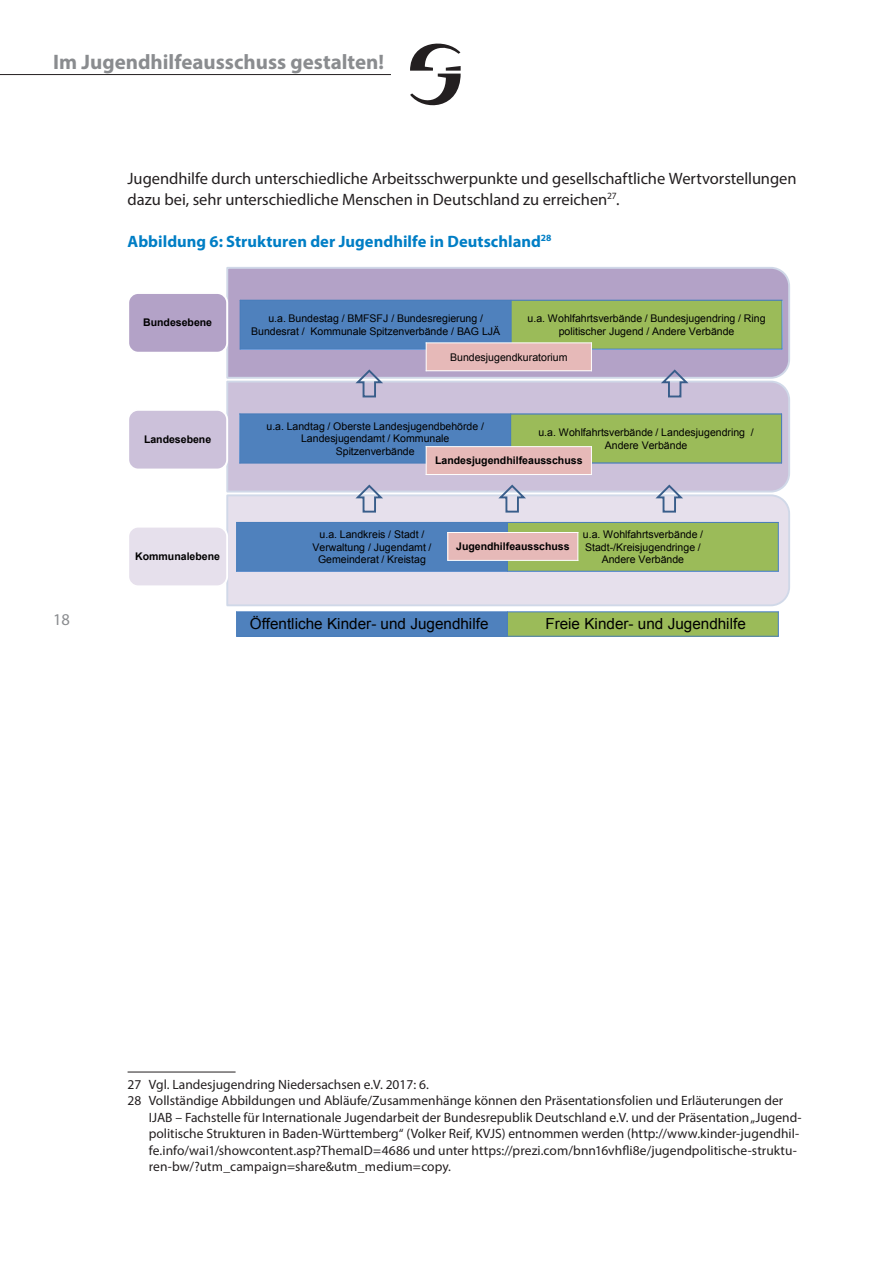
<style>
.page{position:relative;width:893px;height:1263px;background:#fff}
.page>*{position:absolute;margin:0;border:0;box-sizing:border-box;transform-origin:0 0}
.t1{font:700 21px "Myriad Pro";color:#8a8c8f}
.t2{font:16.5px/21px "Myriad Pro";letter-spacing:-.005em;color:#231f20}
.t3{font:700 16.5px "Myriad Pro";letter-spacing:.005em;color:#007ec5}
.t4{font:16.5px "Myriad Pro";color:#8a8c8f}
.t5{font:15.3px "Arial";color:#000}
.t6{font:13.5px "Myriad Pro";color:#231f20}
.t7{font:10.5px/12.6px "Arial";color:#000;text-align:center}
.t8{font:700 10.5px "Arial";color:#000}
</style>
<div class="page">
<svg style="left:410px;top:44px;width:51px;height:61px"></svg>
<hr style="left:0;top:74px;width:391px;height:1px;background:#231f20">
<hr style="left:128px;top:1072px;width:108px;height:1px;background:#231f20">
<div style="left:237px;top:612px;width:270px;height:24px;background:#4f81bd"></div>
<div style="left:507px;top:612px;width:271px;height:24px;background:#9bbb59"></div>
<svg style="left:507px;top:612px;width:1px;height:24px"></svg>
<svg style="left:236px;top:612px;width:1px;height:24px"></svg>
<svg style="left:778px;top:612px;width:1px;height:24px"></svg>
<hr style="left:236px;top:611px;width:543px;height:1px;background:#4a7ebb">
<hr style="left:236px;top:636px;width:543px;height:1px;background:#4a7ebb">
<svg style="left:226px;top:267px;width:564px;height:112px;background:#b5a6c9"></svg>
<div style="left:127px;top:292px;width:101px;height:62px;background:#b3a2c7;border:2px solid #fff;border-radius:10px"></div>
<svg style="left:226px;top:380px;width:564px;height:113px;background:#cbc2db"></svg>
<div style="left:127px;top:409px;width:101px;height:61px;background:#ccc1da;border:2px solid #fff;border-radius:10px"></div>
<svg style="left:226px;top:494px;width:564px;height:113px;background:#e4e0ec"></svg>
<div style="left:127px;top:526px;width:101px;height:61px;background:#e6e0ec;border:2px solid #fff;border-radius:10px"></div>
<div style="left:237px;top:522px;width:270px;height:49px;background:#4f81bd"></div>
<div style="left:507px;top:522px;width:271px;height:49px;background:#9bbb59"></div>
<hr style="left:507px;top:522px;width:1px;height:50px;background:#4a7ebb">
<hr style="left:236px;top:522px;width:1px;height:50px;background:#4a7ebb">
<hr style="left:778px;top:522px;width:1px;height:50px;background:#4a7ebb">
<hr style="left:236px;top:522px;width:543px;height:1px;background:#4a7ebb">
<hr style="left:236px;top:571px;width:543px;height:1px;background:#4a7ebb">
<div style="left:448px;top:532px;width:130px;height:28px;background:#e6b9b8"></div>
<svg style="left:447px;top:533px;width:1px;height:27px"></svg>
<svg style="left:577px;top:533px;width:1px;height:27px"></svg>
<hr style="left:447px;top:532px;width:131px;height:1px;background:#fff">
<hr style="left:447px;top:560px;width:131px;height:1px;background:#fff">
<div style="left:240px;top:414px;width:271px;height:49px;background:#4f81bd"></div>
<div style="left:511px;top:414px;width:270px;height:49px;background:#9bbb59"></div>
<hr style="left:510px;top:414px;width:1px;height:49px;background:#4a7ebb">
<hr style="left:239px;top:414px;width:1px;height:49px;background:#4a7ebb">
<hr style="left:781px;top:414px;width:1px;height:49px;background:#4a7ebb">
<hr style="left:239px;top:414px;width:543px;height:1px;background:#4a7ebb">
<hr style="left:239px;top:462px;width:543px;height:1px;background:#4a7ebb">
<div style="left:426px;top:447px;width:165px;height:27px;background:#e6b9b8"></div>
<svg style="left:426px;top:447px;width:1px;height:27px"></svg>
<svg style="left:591px;top:447px;width:1px;height:27px"></svg>
<hr style="left:426px;top:446px;width:166px;height:1px;background:#fff">
<hr style="left:426px;top:474px;width:166px;height:1px;background:#fff">
<div style="left:240px;top:300px;width:271px;height:49px;background:#4f81bd"></div>
<div style="left:511px;top:300px;width:271px;height:49px;background:#9bbb59"></div>
<hr style="left:511px;top:300px;width:1px;height:49px;background:#4a7ebb">
<hr style="left:240px;top:300px;width:1px;height:49px;background:#4a7ebb">
<hr style="left:782px;top:300px;width:1px;height:49px;background:#4a7ebb">
<hr style="left:240px;top:300px;width:542px;height:1px;background:#4a7ebb">
<hr style="left:240px;top:349px;width:542px;height:1px;background:#4a7ebb">
<div style="left:426px;top:343px;width:165px;height:28px;background:#e6b9b8"></div>
<svg style="left:426px;top:343px;width:1px;height:27px"></svg>
<svg style="left:591px;top:343px;width:1px;height:27px"></svg>
<hr style="left:426px;top:342px;width:166px;height:1px;background:#fff">
<hr style="left:426px;top:370px;width:166px;height:1px;background:#fff">
<svg style="left:353px;top:483px;width:32px;height:30px"></svg>
<svg style="left:653px;top:483px;width:32px;height:30px"></svg>
<svg style="left:496px;top:483px;width:32px;height:30px"></svg>
<svg style="left:353px;top:368px;width:32px;height:30px"></svg>
<svg style="left:659px;top:368px;width:32px;height:30px"></svg>
<h1 class="t1" style="left:53px;top:48px;width:333px">Im Jugendhilfeausschuss gestalten!</h1>
<p class="t2" style="left:128px;top:168px;width:671px">Jugendhilfe durch unterschiedliche Arbeitsschwerpunkte und gesellschaftliche Wertvorstellungen dazu bei, sehr unterschiedliche Menschen in Deutschland zu erreichen<sup>27</sup>.</p>
<p class="t3" style="left:128px;top:231px;width:425px">Abbildung 6: Strukturen der Jugendhilfe in Deutschland<sup>28</sup></p>
<p class="t4" style="left:53px;top:609px;width:18px">18</p>
<p class="t8" style="left:143px;top:315px;width:70px">Bundesebene</p>
<p class="t8" style="left:144px;top:432px;width:69px">Landesebene</p>
<p class="t8" style="left:135px;top:549px;width:86px">Kommunalebene</p>
<p class="t7" style="left:251px;top:312px;width:251px">u.a. Bundestag / BMFSFJ / Bundesregierung /<br>Bundesrat / Kommunale Spitzenverbände / BAG LJÄ</p>
<p class="t7" style="left:528px;top:312px;width:239px">u.a. Wohlfahrtsverbände / Bundesjugendring / Ring politischer Jugend / Andere Verbände</p>
<p class="t7" style="left:450px;top:351px;width:119px">Bundesjugendkuratorium</p>
<p class="t7" style="left:266px;top:420px;width:219px">u.a. Landtag / Oberste Landesjugendbehörde /<br>Landesjugendamt / Kommunale<br>Spitzenverbände</p>
<p class="t7" style="left:538px;top:426px;width:217px">u.a. Wohlfahrtsverbände / Landesjugendring /<br>Andere Verbände</p>
<p class="t8" style="left:435px;top:454px;width:149px">Landesjugendhilfeausschuss</p>
<p class="t7" style="left:313px;top:528px;width:120px">u.a. Landkreis / Stadt /<br>Verwaltung / Jugendamt /<br>Gemeinderat / Kreistag</p>
<p class="t7" style="left:583px;top:528px;width:122px">u.a. Wohlfahrtsverbände /<br>Stadt-/Kreisjugendringe /<br>Andere Verbände</p>
<p class="t8" style="left:456px;top:539px;width:115px">Jugendhilfeausschuss</p>
<p class="t5" style="left:250px;top:614px;width:240px">Öffentliche Kinder- und Jugendhilfe</p>
<p class="t5" style="left:545px;top:614px;width:202px">Freie Kinder- und Jugendhilfe</p>
<p class="t6" style="left:128px;top:1076px;width:303px">27 Vgl. Landesjugendring Niedersachsen e.V. 2017: 6.</p>
<p class="t6" style="left:128px;top:1092px;width:657px">28 Vollständige Abbildungen und Abläufe/Zusammenhänge können den Präsentationsfolien und Erläuterungen der</p>
<p class="t6" style="left:149px;top:1109px;width:654px">IJAB – Fachstelle für Internationale Jugendarbeit der Bundesrepublik Deutschland e.V. und der Präsentation „Jugend-</p>
<p class="t6" style="left:149px;top:1125px;width:652px">politische Strukturen in Baden-Württemberg“ (Volker Reif, KVJS) entnommen werden (http://www.kinder-jugendhil-</p>
<p class="t6" style="left:149px;top:1142px;width:650px">fe.info/wai1/showcontent.asp?ThemaID=4686 und unter https://prezi.com/bnn16vhfli8e/jugendpolitische-struktu-</p>
<p class="t6" style="left:149px;top:1158px;width:304px">ren-bw/?utm_campaign=share&amp;utm_medium=copy.</p>
</div>
